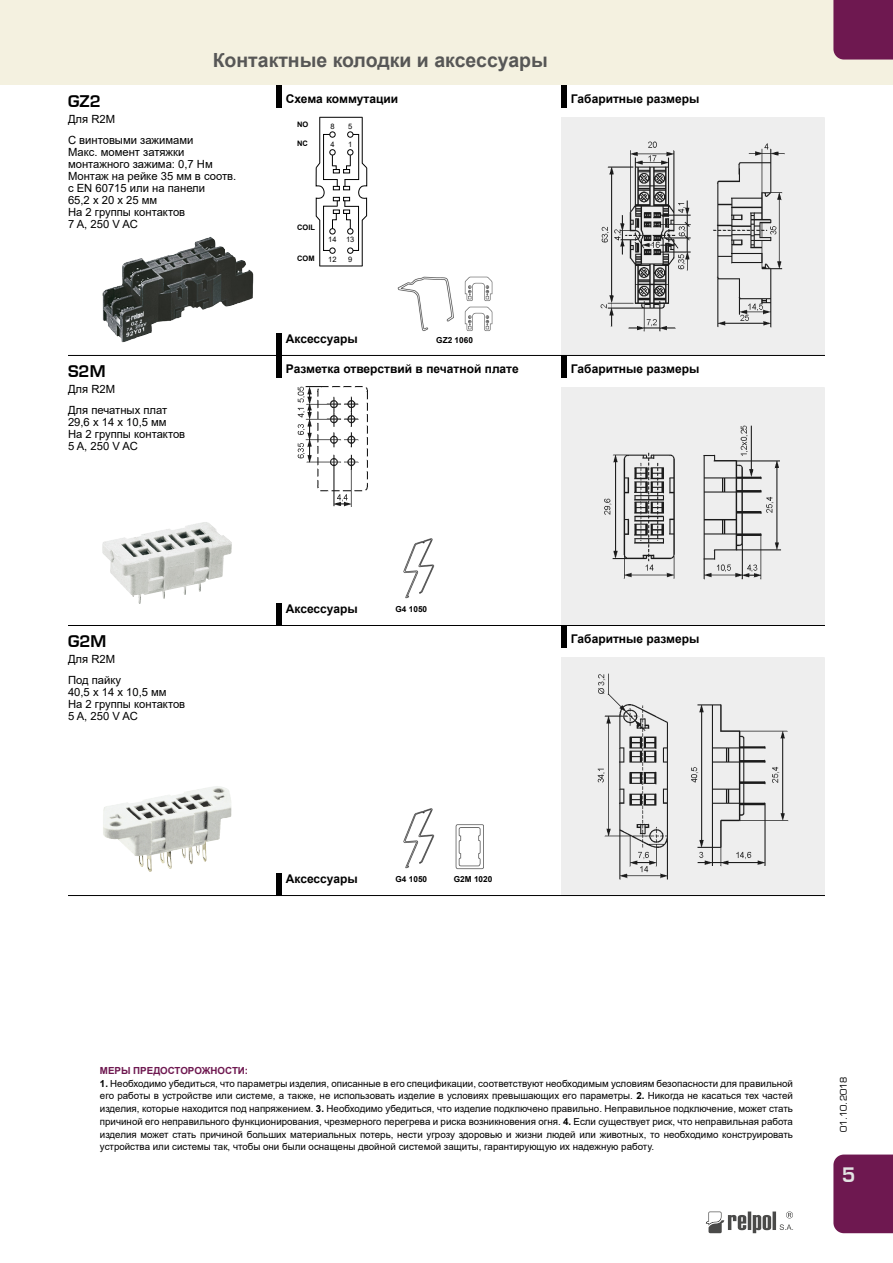
<style>
.page{position:relative;width:893px;height:1263px;background:#fff}
.page>*{position:absolute;margin:0;border:0;box-sizing:border-box;transform-origin:0 0}
.t1{font:700 19.5px "Arial";color:#575756}
.t2{font:700 19.5px "Euromode";color:#e3e3e3}
.t3{font:700 15.75px "Euromode";color:#000}
.t4{font:700 12px "Arial";color:#000}
.t5{font:11.25px/12px "Arial";color:#000}
.t6{font:9.75px/12.8px "Arial";color:#000;text-align:justify}
.t7{font:700 9.75px "Arial";color:#6e1850}
.t8{font:9px "Euromode";color:#000}
.t9{font:700 8.25px "Arial";color:#000}
.t10{font:7.5px "Arial";color:#000}
.t11{font:700 7.5px "Arial";color:#000}
.s1{font-weight:700}
</style>
<div class="page">
<svg style="left:706px;top:1211px;width:87px;height:22px"></svg>
<div style="left:0;top:0;width:893px;height:85px;background:#f4f1e0"></div>
<hr style="left:319px;top:117px;width:43px;height:1px;background:#000">
<hr style="left:319px;top:117px;width:1px;height:46px;background:#000">
<hr style="left:362px;top:117px;width:1px;height:46px;background:#000">
<div style="left:347px;top:131px;width:6px;height:7px;border:1px solid #000;border-radius:50%"></div>
<svg style="left:315px;top:134px;width:53px;height:133px"></svg>
<div style="left:329px;top:248px;width:7px;height:6px;border:1px solid #000;border-radius:50%"></div>
<div style="left:329px;top:131px;width:7px;height:7px;border:1px solid #000;border-radius:50%"></div>
<div style="left:329px;top:149px;width:7px;height:6px;border:1px solid #000;border-radius:50%"></div>
<img style="left:561px;top:657px;width:264px;height:238px">
<img style="left:561px;top:387px;width:264px;height:238px">
<img style="left:561px;top:117px;width:264px;height:238px">
<div style="left:561px;top:85px;width:6px;height:22px;background:#000"></div>
<div style="left:276px;top:85px;width:5px;height:22px;background:#000"></div>
<div style="left:276px;top:333px;width:5px;height:22px;background:#000"></div>
<div style="left:561px;top:355px;width:6px;height:22px;background:#000"></div>
<div style="left:276px;top:355px;width:5px;height:22px;background:#000"></div>
<div style="left:276px;top:603px;width:5px;height:22px;background:#000"></div>
<div style="left:561px;top:625px;width:6px;height:22px;background:#000"></div>
<div style="left:276px;top:873px;width:5px;height:22px;background:#000"></div>
<hr style="left:68px;top:895px;width:757px;height:1px;background:#000">
<hr style="left:68px;top:355px;width:757px;height:1px;background:#000">
<hr style="left:68px;top:625px;width:757px;height:1px;background:#000">
<img style="left:297px;top:387px;width:70px;height:119px">
<img style="left:102px;top:236px;width:151px;height:106px">
<img style="left:103px;top:786px;width:112px;height:81px">
<img style="left:102px;top:522px;width:102px;height:82px">
<img style="left:403px;top:538px;width:32px;height:61px">
<img style="left:403px;top:808px;width:32px;height:61px">
<img style="left:455px;top:824px;width:29px;height:46px">
<img style="left:397px;top:277px;width:57px;height:54px">
<img style="left:464px;top:306px;width:28px;height:25px">
<img style="left:464px;top:277px;width:28px;height:24px">
<div style="left:833px;top:1154px;width:60px;height:79px;background:#6e1850"></div>
<div style="left:833px;top:0;width:60px;height:60px;background:#6e1850"></div>
<h1 class="t1" style="left:213px;top:46px;width:337px">Контактные колодки и аксессуары</h1>
<h2 class="t3" style="left:68px;top:92px;width:34px">GZ2</h2>
<p class="t5" style="left:68px;top:109px;width:127px;line-height:20.5px">Для R2M<br>С винтовыми зажимами</p>
<p class="t5" style="left:68px;top:146px;width:170px">Макс. момент затяжки монтажного зажима: 0,7 Нм<br>Монтаж на рейке 35 мм в соотв. с EN 60715 или на панели<br>65,2 x 20 x 25 мм<br>На 2 группы контактов<br>7 A, 250 V AC</p>
<h2 class="t3" style="left:68px;top:362px;width:39px">S2M</h2>
<p class="t5" style="left:68px;top:379px;width:101px;line-height:20.5px">Для R2M<br>Для печатных плат</p>
<p class="t5" style="left:68px;top:416px;width:119px">29,6 x 14 x 10,5 мм<br>На 2 группы контактов<br>5 A, 250 V AC</p>
<p class="t4" style="left:286px;top:90px;width:114px">Схема коммутации</p>
<p class="t4" style="left:571px;top:90px;width:130px">Габаритные размеры</p>
<p class="t11" style="left:297px;top:119px;width:13px">NO</p>
<p class="t11" style="left:297px;top:138px;width:12px">NC</p>
<p class="t10" style="left:330px;top:121px;width:6px">8</p>
<p class="t10" style="left:330px;top:139px;width:6px">4</p>
<p class="t10" style="left:348px;top:121px;width:6px">5</p>
<p class="t10" style="left:348px;top:139px;width:6px">1</p>
<p class="t11" style="left:297px;top:222px;width:19px">COIL</p>
<p class="t11" style="left:297px;top:253px;width:19px">COM</p>
<p class="t10" style="left:328px;top:234px;width:10px">14</p>
<p class="t10" style="left:328px;top:254px;width:10px">12</p>
<p class="t10" style="left:346px;top:234px;width:10px">13</p>
<p class="t10" style="left:348px;top:254px;width:6px">9</p>
<p class="t4" style="left:286px;top:331px;width:73px">Аксессуары</p>
<p class="t9" style="left:436px;top:335px;width:38px">GZ2 1060</p>
<p class="t4" style="left:286px;top:360px;width:235px">Разметка отверствий в печатной плате</p>
<p class="t4" style="left:571px;top:360px;width:130px">Габаритные размеры</p>
<h2 class="t3" style="left:68px;top:632px;width:40px">G2M</h2>
<p class="t5" style="left:68px;top:649px;width:55px;line-height:20.4px">Для R2M<br>Под пайку</p>
<p class="t5" style="left:68px;top:686px;width:119px">40,5 x 14 x 10,5 мм<br>На 2 группы контактов<br>5 A, 250 V AC</p>
<p class="t4" style="left:286px;top:601px;width:73px">Аксессуары</p>
<p class="t9" style="left:396px;top:603px;width:33px">G4 1050</p>
<p class="t4" style="left:571px;top:630px;width:130px">Габаритные размеры</p>
<p class="t4" style="left:286px;top:871px;width:73px">Аксессуары</p>
<p class="t9" style="left:396px;top:873px;width:33px">G4 1050</p>
<p class="t9" style="left:454px;top:873px;width:40px">G2M 1020</p>
<p class="t7" style="left:100px;top:1063px;width:150px">МЕРЫ ПРЕДОСТОРОЖНОСТИ:</p>
<p class="t6" style="left:100px;top:1077px;width:695px"><span class="s1">1.</span> Необходимо убедиться, что параметры изделия, описанные в его спецификации, соответствуют необходимым условиям безопасности для правильной его работы в устройстве или системе, а также, не использовать изделие в условиях превышающих его параметры. <span class="s1">2.</span> Никогда не касаться тех частей изделия, которые находится под напряжением. <span class="s1">3.</span> Необходимо убедиться, что изделие подключено правильно. Неправильное подключение, может стать причиной его неправильного функционирования, чрезмерного перегрева и риска возникновения огня. <span class="s1">4.</span> Если существует риск, что неправильная работа изделия может стать причиной больших материальных потерь, нести угрозу здоровью и жизни людей или животных, то необходимо конструировать устройства или системы так, чтобы они были оснащены двойной системой защиты, гарантирующую их надежную работу.</p>
<p class="t8" style="left:838px;top:1132px;width:57px;rotate:-90deg">01.10.2018</p>
<h1 class="t2" style="left:842px;top:1163px;width:15px">5</h1>
</div>
